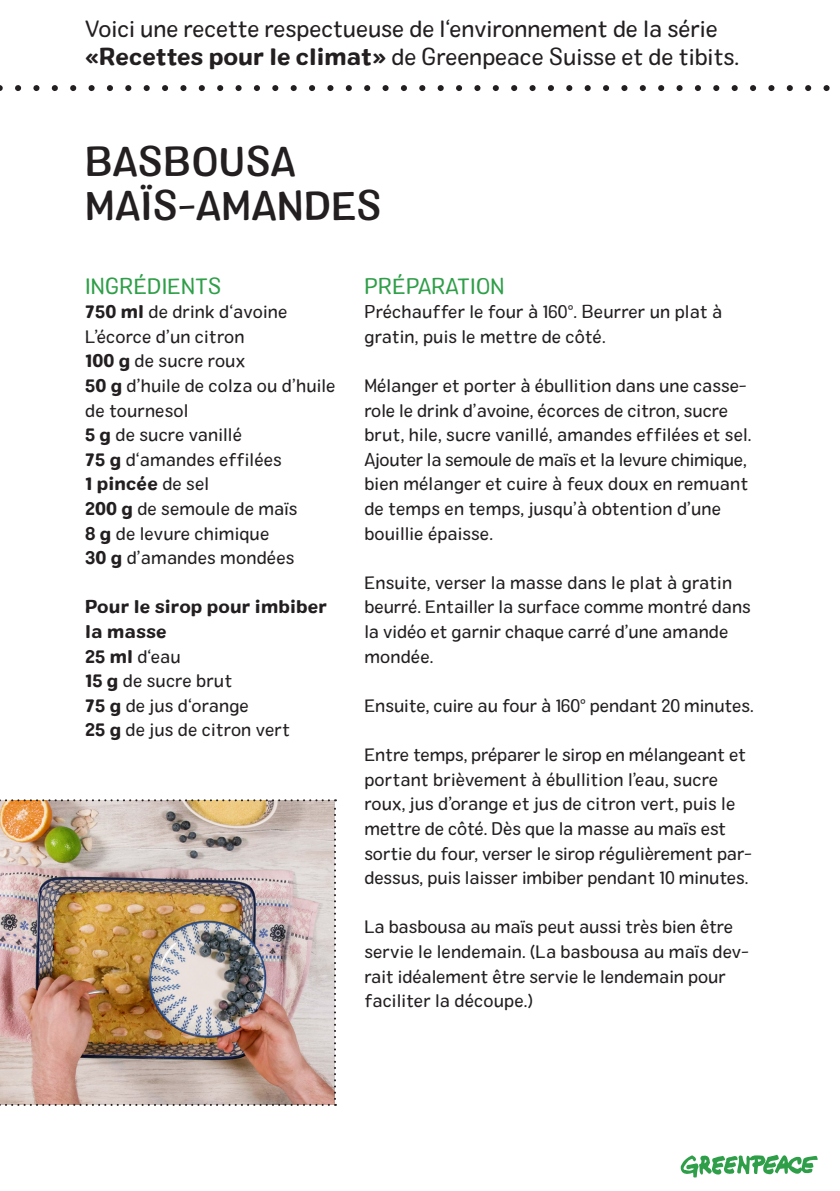
<style>
.page{position:relative;width:840px;height:1191px;background:#fff}
.page>*{position:absolute;margin:0;border:0;box-sizing:border-box;transform-origin:0 0}
.t1{font:40px/44px "Colby St Med";letter-spacing:.01em;color:#231f20}
.t2{font:23.2px/27.8px "Colby St Reg";color:#231f20}
.t3{font:22px "Colby St Reg";letter-spacing:.01em;color:#2e9e48}
.t4{font:18px/24.6px "Colby St Reg";color:#231f20}
.t5{font:18px/24.6px "Colby St Bld";letter-spacing:.01em;color:#231f20}
.s1{font-family:"Colby St Bld"}
.s2{font-family:"Colby St Reg"}
</style>
<div class="page">
<img style="left:0;top:799px;width:336px;height:307px">
<svg style="left:0;top:85px;width:830px;height:6px"></svg>
<svg style="left:680px;top:1154px;width:137px;height:24px"></svg>
<p class="t2" style="left:85px;top:15px;width:655px">Voici une recette respectueuse de l‘environnement de la série <span class="s1">«Recettes pour le climat»</span> de Greenpeace Suisse et de tibits.</p>
<h1 class="t1" style="left:85px;top:140px;width:298px">BASBOUSA<br>MAÏS-AMANDES</h1>
<p class="t3" style="left:85px;top:272px;width:138px">INGRÉDIENTS</p>
<p class="t4" style="left:85px;top:299px;width:252px"><span class="s1">750 ml</span> de drink d‘avoine<br>L’écorce d’un citron<br><span class="s1">100 g</span> de sucre roux<br><span class="s1">50 g</span> d’huile de colza ou d’huile de tournesol<br><span class="s1">5 g</span> de sucre vanillé<br><span class="s1">75 g</span> d‘amandes effilées</p>
<p class="t5" style="left:85px;top:472px;width:125px">1 pincée <span class="s2">de sel</span></p>
<p class="t4" style="left:85px;top:496px;width:214px"><span class="s1">200 g</span> de semoule de maïs<br><span class="s1">8 g</span> de levure chimique<br><span class="s1">30 g</span> d’amandes mondées</p>
<p class="t5" style="left:85px;top:595px;width:243px">Pour le sirop pour imbiber la masse</p>
<p class="t4" style="left:85px;top:644px;width:206px"><span class="s1">25 ml</span> d‘eau<br><span class="s1">15 g</span> de sucre brut<br><span class="s1">75 g</span> de jus d‘orange<br><span class="s1">25 g</span> de jus de citron vert</p>
<p class="t3" style="left:364px;top:272px;width:141px">PRÉPARATION</p>
<p class="t4" style="left:364px;top:299px;width:359px">Préchauffer le four à 160°. Beurrer un plat à gratin, puis le mettre de côté.</p>
<p class="t4" style="left:364px;top:373px;width:388px">Mélanger et porter à ébullition dans une casse&shy;role le drink d’avoine, écorces de citron, sucre brut, hile, sucre vanillé, amandes effilées et sel.<br>Ajouter la semoule de maïs et la levure chimique, bien mélanger et cuire à feux doux en remuant de temps en temps, jusqu’à obtention d’une bouillie épaisse.</p>
<p class="t4" style="left:364px;top:570px;width:388px">Ensuite, verser la masse dans le plat à gratin beurré. Entailler la surface comme montré dans la vidéo et garnir chaque carré d’une amande mondée.</p>
<p class="t4" style="left:364px;top:693px;width:390px">Ensuite, cuire au four à 160° pendant 20 minutes.</p>
<p class="t4" style="left:364px;top:742px;width:388px">Entre temps, préparer le sirop en mélangeant et portant brièvement à ébullition l’eau, sucre roux, jus d’orange et jus de citron vert, puis le mettre de côté. Dès que la masse au maïs est sortie du four, verser le sirop régulièrement par&shy;dessus, puis laisser imbiber pendant 10 minutes.</p>
<p class="t4" style="left:364px;top:914px;width:385px">La basbousa au maïs peut aussi très bien être servie le lendemain. (La basbousa au maïs dev&shy;rait idéalement être servie le lendemain pour faciliter la découpe.)</p>
</div>
